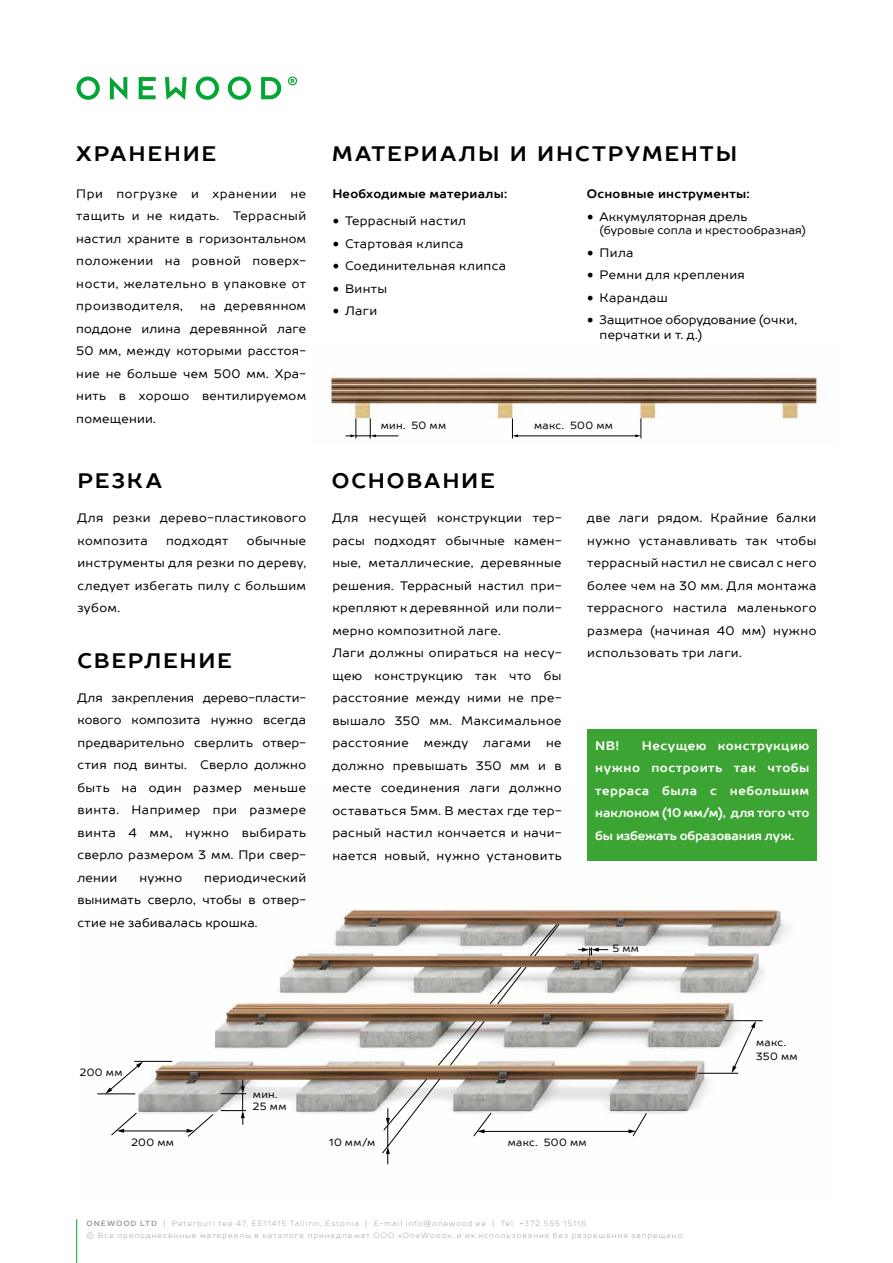
<style>
.page{position:relative;width:893px;height:1263px;background:#fff}
.page>*{position:absolute;margin:0;border:0;box-sizing:border-box;transform-origin:0 0}
.t1{font:700 21px "TT Prosto Sans";letter-spacing:.085em;color:#000}
.t2{font:700 12.45px/22.5px "TT Prosto Sans";letter-spacing:-.015em;color:#fff;text-align:justify}
.t3{font:12.3px/22.5px "TT Prosto Sans";letter-spacing:.03em;color:#000;text-align:justify}
.t4{font:700 12.3px "TT Prosto Sans";letter-spacing:.02em;color:#000}
.t5{font:12.3px/15px "TT Prosto Sans";color:#000}
.t6{font:12.3px "TT Prosto Sans";letter-spacing:.005em;color:#000}
.t7{font:11.25px "TT Prosto Sans";letter-spacing:.02em;color:#000}
.t8{font:10.5px/13.5px "TT Prosto Sans";letter-spacing:.035em;color:#000}
.t9{font:300 7.5px/12px "TT Prosto Sans";letter-spacing:.13em;color:#9d9c9c}
.s1{font-family:"Minion Pro";font-size:18px}
.s2{font-weight:700}
</style>
<div class="page">
<svg style="left:77px;top:77px;width:23px;height:23px"></svg>
<svg style="left:110px;top:77px;width:17px;height:23px"></svg>
<svg style="left:139px;top:77px;width:17px;height:22px"></svg>
<svg style="left:165px;top:77px;width:22px;height:23px"></svg>
<svg style="left:196px;top:77px;width:23px;height:23px"></svg>
<svg style="left:228px;top:77px;width:23px;height:23px"></svg>
<svg style="left:261px;top:77px;width:20px;height:22px"></svg>
<svg style="left:288px;top:77px;width:9px;height:8px"></svg>
<hr style="left:76px;top:1219px;width:1px;height:44px;background:#05a535">
<img style="left:97px;top:782px;width:720px;height:332px">
<hr style="left:134px;top:1061px;width:38px;height:1px;background:#000">
<hr style="left:97px;top:1093px;width:38px;height:1px;background:#000">
<svg style="left:105px;top:1061px;width:38px;height:33px"></svg>
<svg style="left:111px;top:1112px;width:103px;height:25px"></svg>
<svg style="left:698px;top:1020px;width:65px;height:54px"></svg>
<svg style="left:592px;top:1112px;width:55px;height:25px"></svg>
<svg style="left:221px;top:1080px;width:25px;height:45px"></svg>
<svg style="left:592px;top:947px;width:16px;height:8px"></svg>
<svg style="left:382px;top:924px;width:210px;height:241px"></svg>
<svg style="left:386px;top:1146px;width:4px;height:8px"></svg>
<svg style="left:386px;top:1108px;width:4px;height:17px"></svg>
<div style="left:587px;top:729px;width:229px;height:132px;background:#3ca432"></div>
<img style="left:329px;top:370px;width:491px;height:69px">
<hr style="left:517px;top:436px;width:119px;height:1px;background:#000">
<svg style="left:346px;top:418px;width:52px;height:20px"></svg>
<svg style="left:635px;top:418px;width:7px;height:20px"></svg>
<svg style="left:512px;top:418px;width:6px;height:20px"></svg>
<h1 class="t1" style="left:76px;top:140px;width:141px">ХРАНЕНИЕ</h1>
<p class="t3" style="left:76px;top:182px;width:231px">При погрузке и хранении не тащить и не кидать. Террасный настил храните в горизонтальном положении на ровной поверх&shy;ности, желательно в упаковке от производителя,</p>
<p class="t3" style="left:76px;top:295px;width:231px;text-indent:124px">на деревянном поддоне илина деревянной лаге 50 мм, между которыми расстоя&shy;ние не больше чем 500 мм. Хра&shy;нить в хорошо вентилируемом помещении.</p>
<h1 class="t1" style="left:332px;top:139px;width:407px">МАТЕРИАЛЫ И ИНСТРУМЕНТЫ</h1>
<p class="t4" style="left:332px;top:186px;width:176px">Необходимые материалы:</p>
<p class="t3" style="left:332px;top:209px;width:135px"><span class="s1">•</span> Террасный настил</p>
<p class="t3" style="left:332px;top:232px;width:133px"><span class="s1">•</span> Стартовая клипса</p>
<p class="t3" style="left:332px;top:254px;width:175px"><span class="s1">•</span> Соединительная клипса</p>
<p class="t3" style="left:332px;top:277px;width:56px"><span class="s1">•</span> Винты</p>
<p class="t3" style="left:332px;top:299px;width:46px"><span class="s1">•</span> Лаги</p>
<p class="t4" style="left:587px;top:186px;width:164px">Основные инструменты:</p>
<p class="t6" style="left:587px;top:208px;width:162px"><span class="s1">•</span> Аккумуляторная дрель</p>
<p class="t7" style="left:600px;top:223px;width:208px">(буровые сопла и крестообразная)</p>
<p class="t3" style="left:587px;top:241px;width:48px"><span class="s1">•</span> Пила</p>
<p class="t3" style="left:587px;top:264px;width:160px"><span class="s1">•</span> Ремни для крепления</p>
<p class="t3" style="left:587px;top:286px;width:82px"><span class="s1">•</span> Карандаш</p>
<p class="t5" style="left:600px;top:312px;width:199px;text-indent:-13px"><span class="s1">•</span> Защитное оборудование (очки, перчатки и т. д.)</p>
<p class="t8" style="left:381px;top:418px;width:67px">мин. 50 мм</p>
<p class="t8" style="left:534px;top:418px;width:80px">макс. 500 мм</p>
<h1 class="t1" style="left:77px;top:467px;width:86px">РЕЗКА</h1>
<h1 class="t1" style="left:332px;top:467px;width:164px">ОСНОВАНИЕ</h1>
<p class="t3" style="left:77px;top:507px;width:230px">Для резки дерево-пластикового композита</p>
<p class="t3" style="left:77px;top:529px;width:230px;text-indent:169px">обычные инструменты для резки по дереву, следует избегать пилу с большим зубом.</p>
<p class="t3" style="left:166px;top:529px;width:64px">подходят</p>
<h1 class="t1" style="left:77px;top:646px;width:156px">СВЕРЛЕНИЕ</h1>
<p class="t3" style="left:77px;top:686px;width:230px">Для закрепления дерево-пласти&shy;кового композита нужно всегда предварительно сверлить отвер&shy;стия под винты. Сверло должно быть на один размер меньше винта. Например при размере винта 4 мм, нужно выбирать сверло размером 3 мм. При свер&shy;лении</p>
<p class="t3" style="left:77px;top:866px;width:230px;text-indent:127px">периодический вынимать сверло, чтобы в отвер&shy;стие не забивалась крошка.</p>
<p class="t3" style="left:139px;top:866px;width:44px">нужно</p>
<p class="t3" style="left:332px;top:507px;width:231px;text-align:left">Для несущей конструкции тер&shy;расы подходят обычные камен&shy;ные, металлические, деревянные решения. Террасный настил при&shy;крепляют к деревянной или поли&shy;мерно композитной лаге.<br>Лаги должны опираться на несу&shy;щею конструкцию так что бы расстояние между ними не пре&shy;вышало 350 мм. Максимальное расстояние между лагами не должно превышать 350 мм и в месте соединения лаги должно оставаться 5мм. В местах где тер&shy;расный настил кончается и начи&shy;нается новый, нужно установить</p>
<p class="t3" style="left:587px;top:507px;width:231px">две лаги рядом. Крайние балки нужно устанавливать так чтобы террасный настил не свисал с него более чем на 30 мм. Для монтажа террасного настила маленького размера (начиная 40 мм) нужно использовать три лаги.</p>
<p class="t2" style="left:595px;top:734px;width:216px;text-indent:46px">Несущею конструкцию нужно построить так чтобы терраса была с небольшим наклоном (10 мм/м), для того что бы избежать образования луж.</p>
<p class="t2" style="left:595px;top:734px;width:26px">NB!</p>
<p class="t8" style="left:612px;top:941px;width:28px">5 мм</p>
<p class="t8" style="left:80px;top:1065px;width:44px">200 мм</p>
<p class="t8" style="left:253px;top:1088px;width:35px;line-height:12px">мин.<br>25 мм</p>
<p class="t8" style="left:756px;top:1036px;width:43px">макс.<br>350 мм</p>
<p class="t8" style="left:131px;top:1135px;width:44px">200 мм</p>
<p class="t8" style="left:329px;top:1135px;width:48px">10 мм/м</p>
<p class="t8" style="left:508px;top:1135px;width:80px">макс. 500 мм</p>
<p class="t9" style="left:87px;top:1218px;width:600px"><span class="s2">ONEWOOD LTD</span> | Peterburi tee 47, EE11415 Tallinn, Estonia | E-mail info@onewood.ee | Tel +372 555 15116<br>© Все преподнесенные материалы в каталоге принадлежат ООО «OneWood», и их использование без разрешения запрещено.</p>
</div>
